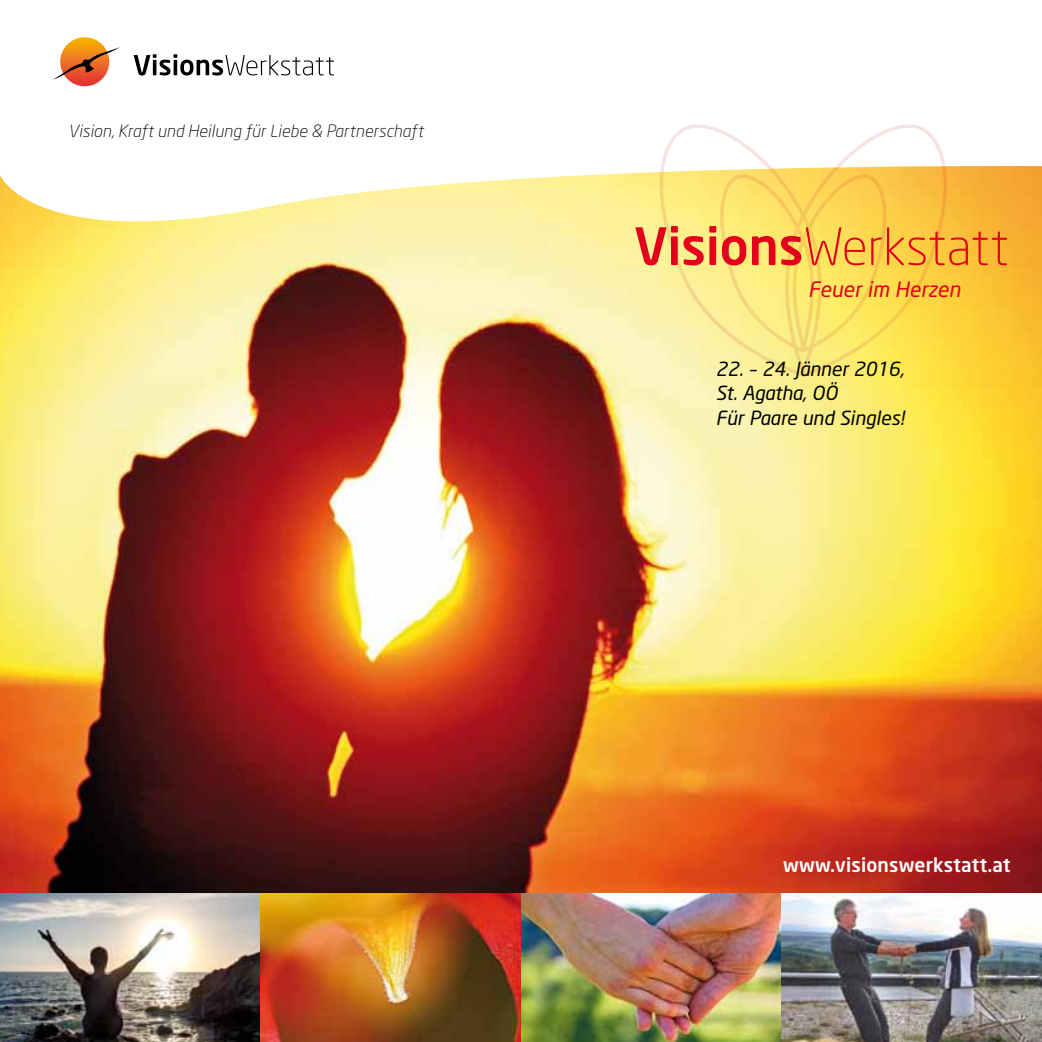
<style>
.page{position:relative;width:1042px;height:1042px;background:#fff}
.page>*{position:absolute;margin:0;border:0;box-sizing:border-box;transform-origin:0 0}
.t1{font:300 50.75px "Neo Sans";color:#e2001a}
.t2{font:italic 21px "Neo Sans";color:#e2001a}
.t3{font:italic 19.25px/24.5px "Neo Sans";color:#000}
.t4{font:500 19.25px "Neo Sans";letter-spacing:.01em;color:#fff}
.t5{font:italic 300 16.8px "Neo Sans";letter-spacing:.01em;color:#000}
.s1{font-weight:500}
</style>
<div class="page">
<img style="left:0;top:166px;width:1042px;height:876px">
<svg style="left:134px;top:54px;width:200px;height:21px"></svg>
<svg style="left:60px;top:37px;width:49px;height:49px"></svg>
<svg style="left:52px;top:47px;width:68px;height:33px"></svg>
<svg style="left:649px;top:124px;width:115px;height:254px"></svg>
<svg style="left:764px;top:124px;width:193px;height:254px"></svg>
<svg style="left:713px;top:161px;width:180px;height:193px"></svg>
<p class="t5" style="left:68px;top:121px;width:357px">Vision, Kraft und Heilung für Liebe &amp; Partnerschaft</p>
<h1 class="t1" style="left:634px;top:216px;width:376px"><span class="s1">Visions</span>Werkstatt</h1>
<p class="t2" style="left:808px;top:276px;width:154px">Feuer im Herzen</p>
<p class="t3" style="left:716px;top:356px;width:190px">22. – 24. Jänner 2016,<br>St. Agatha, OÖ<br>Für Paare und Singles!</p>
<p class="t4" style="left:783px;top:852px;width:229px">www.visionswerkstatt.at</p>
</div>
